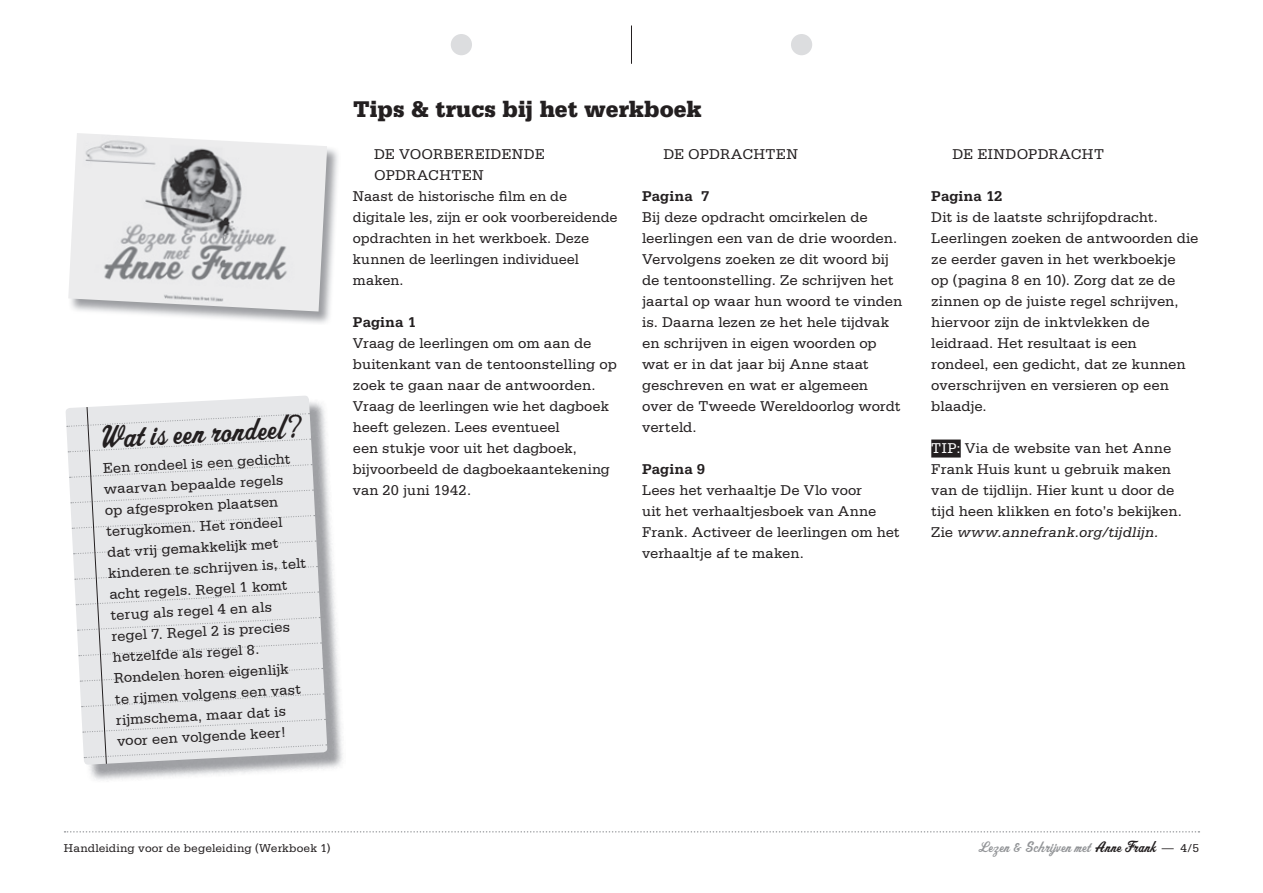
<style>
.page{position:relative;width:1263px;height:893px;background:#fff}
.page>*{position:absolute;margin:0;border:0;box-sizing:border-box;transform-origin:0 0}
.t1{font:34.5px "OPTI Sport Script";color:#231f20}
.t2{font:900 24px "Serifa Std";color:#231f20;scale:.96 1}
.t3{font:16.5px "OPTI Sport Script";letter-spacing:.005em;color:#939598}
.t4{font:15px/21px "Serifa Std";color:#231f20}
.t5{font:15px "Serifa Std";letter-spacing:.02em;color:#231f20}
.t6{font:700 15px "Serifa Std";letter-spacing:-.005em;color:#231f20}
.t7{font:12px "Serifa Std";letter-spacing:.005em;color:#231f20}
.s1{color:#fff}
.s2{font-style:italic}
.s3{color:#231f20}
.s4{font-family:"Serifa Std";font-size:12px;color:#231f20}
</style>
<div class="page">
<svg style="left:65px;top:831px;width:1134px;height:2px"></svg>
<div style="left:451px;top:34px;width:21px;height:21px;background:#dcdddf;border-radius:50%"></div>
<div style="left:791px;top:34px;width:21px;height:21px;background:#dcdddf;border-radius:50%"></div>
<hr style="left:631px;top:26px;width:1px;height:38px;background:#231f20">
<div style="left:931px;top:440px;width:30px;height:18px;background:#231f20"></div>
<img style="left:92px;top:148px;width:246px;height:175px">
<img style="left:68px;top:133px;width:259px;height:178px">
<img style="left:89px;top:460px;width:254px;height:320px">
<svg style="left:66px;top:396px;width:256px;height:34px"></svg>
<svg style="left:67px;top:406px;width:260px;height:359px;background:#e2e3e5"></svg>
<h1 class="t1" style="left:95px;top:418px;width:205px;rotate:-3deg">Wat is een rondeel?</h1>
<p class="t4" style="left:102px;top:458px;width:199px;rotate:-3deg">Een rondeel is een gedicht waarvan bepaalde regels op afgesproken plaatsen terug komen. Het rondeel dat vrij gemakkelijk met kinderen te schrijven is, telt acht regels. Regel 1 komt terug als regel 4 en als regel 7. Regel 2 is precies hetzelfde als regel 8.<br>Rondelen horen eigenlijk<br>te rijmen volgens een vast rijmschema, maar dat is voor een volgende keer!</p>
<h2 class="t2" style="left:353px;top:95px;width:365px">Tips &amp; trucs bij het werkboek</h2>
<p class="t4" style="left:374px;top:144px;width:172px">DE VOORBEREIDENDE</p>
<p class="t5" style="left:374px;top:167px;width:111px">OPDRACHTEN</p>
<p class="t4" style="left:353px;top:186px;width:216px">Naast de historische film en de</p>
<p class="t4" style="left:353px;top:207px;width:266px">digitale les, zijn er ook voorbereidende</p>
<p class="t4" style="left:353px;top:228px;width:238px">opdrachten in het werkboek. Deze</p>
<p class="t4" style="left:353px;top:249px;width:228px">kunnen de leerlingen individueel</p>
<p class="t4" style="left:353px;top:270px;width:52px">maken.</p>
<p class="t6" style="left:353px;top:313px;width:65px">Pagina 1</p>
<p class="t4" style="left:353px;top:333px;width:265px">Vraag de leerlingen om om aan de buitenkant van de tentoonstelling op zoek te gaan naar de antwoorden.<br>Vraag de leerlingen wie het dagboek heeft gelezen. Lees eventueel<br>een stukje voor uit het dagboek, bijvoorbeeld de dagboekaantekening van 20 juni 1942.</p>
<p class="t5" style="left:663px;top:146px;width:136px">DE OPDRACHTEN</p>
<p class="t6" style="left:642px;top:187px;width:69px">Pagina 7</p>
<p class="t4" style="left:642px;top:207px;width:262px">Bij deze opdracht omcirkelen de leerlingen een van de drie woorden.<br>Vervolgens zoeken ze dit woord bij de tentoonstelling. Ze schrijven het jaartal op waar hun woord te vinden is. Daarna lezen ze het hele tijdvak en schrijven in eigen woorden op wat er in dat jaar bij Anne staat geschreven en wat er algemeen over de Tweede Wereldoorlog wordt verteld.</p>
<p class="t6" style="left:642px;top:460px;width:65px">Pagina 9</p>
<p class="t4" style="left:642px;top:480px;width:259px">Lees het verhaaltje De Vlo voor<br>uit het verhaaltjesboek van Anne<br>Frank. Activeer de leerlingen om het verhaaltje af te maken.</p>
<p class="t5" style="left:952px;top:146px;width:153px">DE EINDOPDRACHT</p>
<p class="t6" style="left:931px;top:187px;width:73px">Pagina 12</p>
<p class="t4" style="left:931px;top:207px;width:269px">Dit is de laatste schrijfopdracht.<br>Leerlingen zoeken de antwoorden die ze eerder gaven in het werkboekje<br>op (pagina 8 en 10). Zorg dat ze de zinnen op de juiste regel schrijven, hiervoor zijn de inktvlekken de leidraad. Het resultaat is een<br>rondeel, een gedicht, dat ze kunnen overschrijven en versieren op een blaadje.</p>
<p class="t4" style="left:931px;top:438px;width:252px"><span class="s1">TIP:</span> Via de website van het Anne Frank Huis kunt u gebruik maken van de tijdlijn. Hier kunt u door de tijd heen klikken en foto’s bekijken.<br>Zie <span class="s2">www.annefrank.org/tijdlijn.</span></p>
<p class="t7" style="left:64px;top:841px;width:268px">Handleiding voor de begeleiding (Werkboek 1)</p>
<p class="t3" style="left:977px;top:837px;width:224px">Lezen &amp; Schrijven met <span class="s3">Anne Frank</span> <span class="s4">— 4/5</span></p>
</div>
